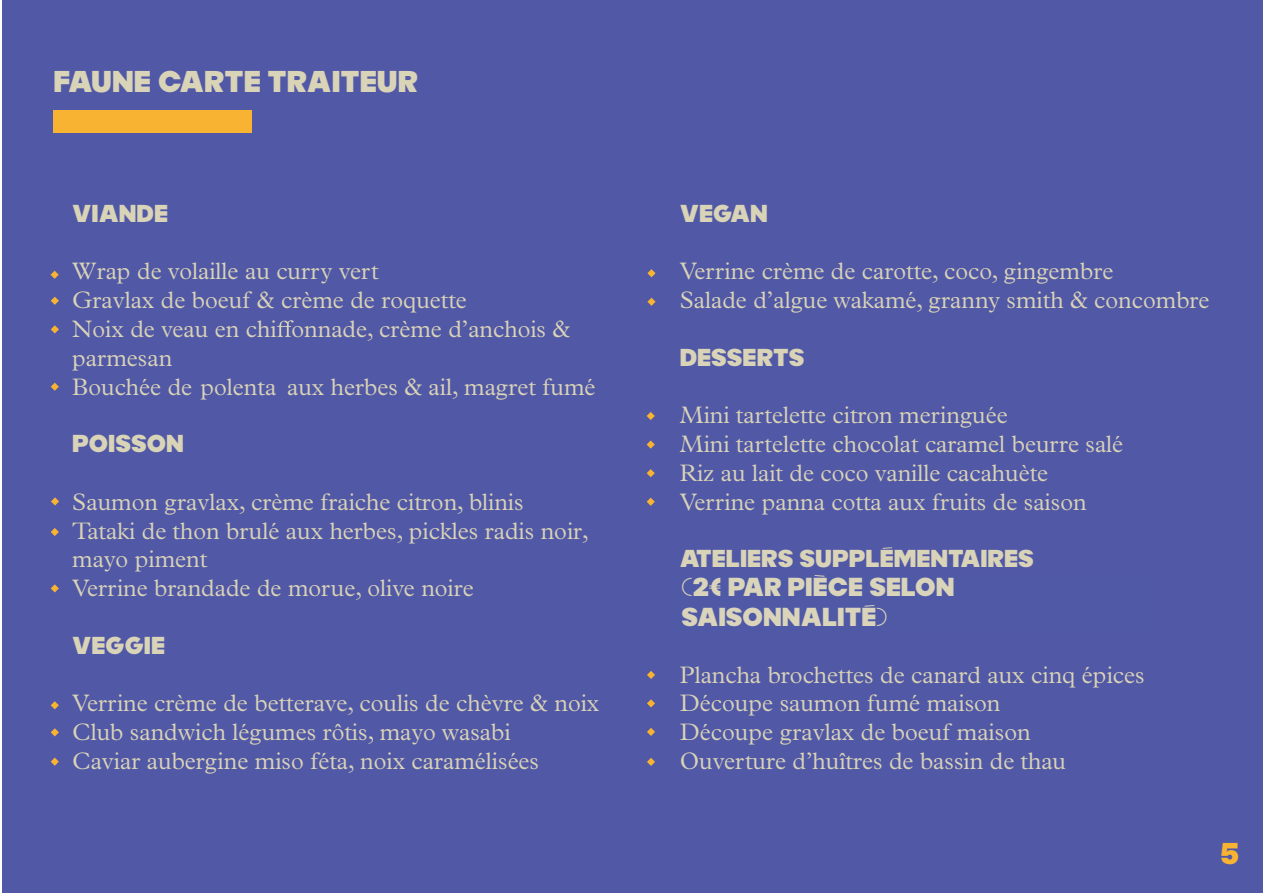
<style>
.page{position:relative;width:1263px;height:893px;background:#fff}
.page>*{position:absolute;margin:0;border:0;box-sizing:border-box;transform-origin:0 0}
.t1{font:900 29.55px "MOCOSUNSET";color:#d9d3b7}
.t2{font:900 29.55px "MOCOSUNSET";color:#f9b332}
.t3{font:900 25.5px/30.6px "MOCOSUNSET";color:#d9d4ba}
.t4{font:300 24px/28.8px "Plantin MT Pro";color:#d9d3b7}
.t5{font:900 24px/28.8px "MOCOSUNSET";color:#d9d3b7}
</style>
<div class="page">
<div style="left:3px;top:0;width:1260px;height:893px;background:#5158a6"></div>
<svg style="left:277px;top:320px;width:17px;height:17px"></svg>
<div style="left:53px;top:110px;width:198px;height:22px;background:#f9b332"></div>
<svg style="left:51px;top:271px;width:8px;height:8px"></svg>
<svg style="left:51px;top:297px;width:8px;height:8px"></svg>
<svg style="left:51px;top:325px;width:8px;height:8px"></svg>
<svg style="left:51px;top:383px;width:8px;height:8px"></svg>
<svg style="left:51px;top:497px;width:8px;height:8px"></svg>
<svg style="left:51px;top:528px;width:8px;height:8px"></svg>
<svg style="left:51px;top:584px;width:8px;height:8px"></svg>
<svg style="left:51px;top:701px;width:8px;height:8px"></svg>
<svg style="left:51px;top:728px;width:8px;height:8px"></svg>
<svg style="left:51px;top:758px;width:8px;height:8px"></svg>
<svg style="left:647px;top:758px;width:8px;height:8px"></svg>
<svg style="left:647px;top:728px;width:8px;height:8px"></svg>
<svg style="left:647px;top:699px;width:8px;height:8px"></svg>
<svg style="left:647px;top:671px;width:8px;height:8px"></svg>
<svg style="left:647px;top:498px;width:8px;height:8px"></svg>
<svg style="left:647px;top:469px;width:8px;height:8px"></svg>
<svg style="left:647px;top:440px;width:8px;height:9px"></svg>
<svg style="left:647px;top:412px;width:8px;height:8px"></svg>
<svg style="left:647px;top:298px;width:8px;height:8px"></svg>
<svg style="left:647px;top:269px;width:8px;height:8px"></svg>
<p class="t1" style="left:53px;top:67px;width:366px">FAUNE CARTE TRAITEUR</p>
<p class="t5" style="left:72px;top:199px;width:97px">VIANDE</p>
<p class="t4" style="left:72px;top:257px;width:500px">Wrap de volaille au curry vert<br>Gravlax de boeuf &amp; crème de roquette<br>Noix de veau en chi onnade, crème d’anchois &amp; parmesan<br>Bouchée de polenta</p>
<p class="t4" style="left:225px;top:372px;width:372px">ilenta aux herbes &amp; ail, magret fumé</p>
<p class="t5" style="left:72px;top:430px;width:113px">POISSON</p>
<p class="t4" style="left:72px;top:487px;width:518px">Saumon gravlax, crème fraiche citron, blinis Tataki de thon brulé aux herbes, pickles radis noir, mayo piment<br>Verrine brandade de morue, olive noire</p>
<p class="t5" style="left:72px;top:631px;width:94px">VEGGIE</p>
<p class="t4" style="left:72px;top:689px;width:529px">Verrine crème de betterave, coulis de chèvre &amp; noix<br>Club sandwich légumes rôtis, mayo wasabi<br>Caviar aubergine miso féta, noix caramélisées</p>
<p class="t5" style="left:680px;top:199px;width:90px">VEGAN</p>
<p class="t4" style="left:680px;top:257px;width:531px">Verrine crème de carotte, coco, gingembre<br>Salade d’algue wakamé, granny smith &amp; concombre</p>
<p class="t5" style="left:680px;top:343px;width:126px">DESSERTS</p>
<p class="t4" style="left:680px;top:401px;width:445px">Mini tartelette citron meringuée<br>Mini tartelette chocolat caramel beurre salé Riz au lait de coco vanille cacahuète Verrine panna cotta aux fruits de saison</p>
<p class="t5" style="left:680px;top:545px;width:461px">ATELIERS SUPPLÉMENTAIRES<br>(TARIFS EN FONCTION DU NOMBRE DE<br>CONVIVES)</p>
<p class="t3" style="left:681px;top:572px;width:275px">(2€ PAR PIÈCE SELON<br>SAISONNALITÉ)</p>
<p class="t4" style="left:680px;top:660px;width:466px">Plancha brochettes de canard aux cinq épices Découpe saumon fumé maison<br>Découpe gravlax de boeuf maison<br>Ouverture d’huîtres de bassin de thau</p>
<p class="t2" style="left:1220px;top:839px;width:20px">5</p>
</div>
